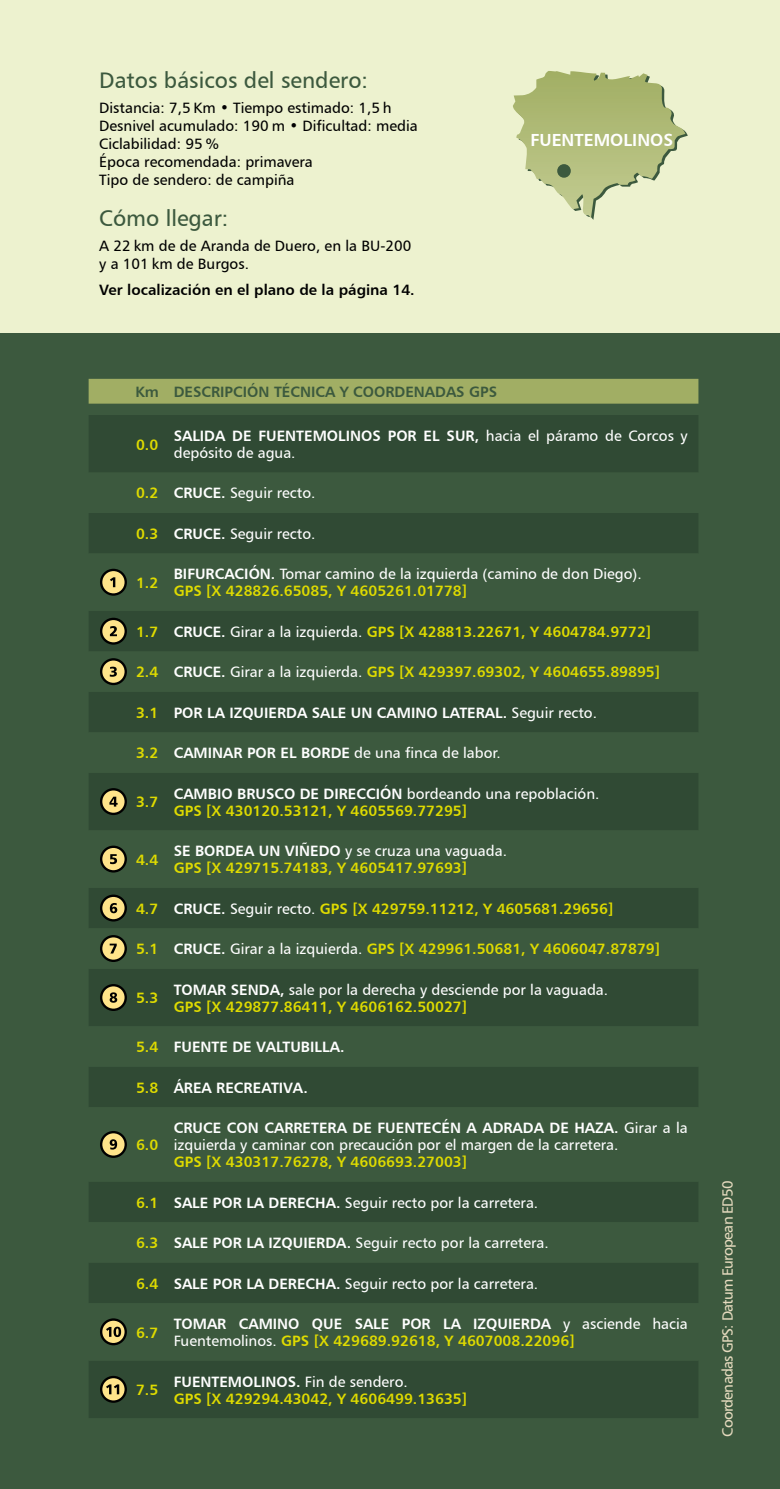
<style>
.page{position:relative;width:780px;height:1489px;background:#fff}
.page>*{position:absolute;margin:0;border:0;box-sizing:border-box;transform-origin:0 0}
.t1{font:22.5px "Humanist 777 BT Roman B";color:#3c593e}
.t2{font:17.5px "Humanist 777 BT Bold B";color:#fff}
.t3{font:15px/17px "Humanist 777 BT Bold B";color:#dfdb00}
.t4{font:15px "Humanist 777 BT Roman B";color:#fff}
.t5{font:15px "Humanist 777 BT Bold B";color:#fff}
.t6{font:15px/18px "Humanist 777 BT Roman B";color:#000}
.t7{font:15px "Humanist 777 BT Bold B";color:#000}
.t8{font:15px "Humanist 777 BT Bold B";color:#3c593e}
.t9{font:15px "Humanist 777 BT Roman B";letter-spacing:-.05em;color:#e5dabe}
.s1{font-family:"Humanist 777 BT Bold B"}
.s2{color:#dfdb00}
.s3{color:#fff}
.s4{font-family:"Humanist 777 BT Roman B";color:#fff}
.s5{font-family:"Humanist 777 BT Roman B"}
.s6{font-family:"Humanist 777 BT Bold B";color:#dfdb00}
</style>
<div class="page">
<div style="left:0;top:0;width:780px;height:1488px;background:#edf2cf"></div>
<div style="left:0;top:333px;width:780px;height:1155px;background:#3c593e"></div>
<svg style="left:513px;top:71px;width:174px;height:149px"></svg>
<div style="left:557px;top:164px;width:13px;height:14px;background:#3c593e;border-radius:50%"></div>
<div style="left:89px;top:379px;width:609px;height:24px;background:#a1ae64"></div>
<div style="left:89px;top:415px;width:609px;height:1002px;background:#304a34"></div>
<svg style="left:89px;top:472px;width:609px;height:888px"></svg>
<svg style="left:100px;top:568px;width:27px;height:27px"></svg>
<div style="left:102px;top:571px;width:22px;height:22px;background:#ffe48a;border-radius:50%"></div>
<svg style="left:110px;top:577px;width:5px;height:10px"></svg>
<svg style="left:100px;top:617px;width:27px;height:27px"></svg>
<div style="left:102px;top:620px;width:22px;height:22px;background:#ffe48a;border-radius:50%"></div>
<svg style="left:110px;top:626px;width:7px;height:10px"></svg>
<svg style="left:100px;top:658px;width:27px;height:27px"></svg>
<div style="left:102px;top:660px;width:22px;height:22px;background:#ffe48a;border-radius:50%"></div>
<svg style="left:110px;top:666px;width:7px;height:10px"></svg>
<svg style="left:100px;top:788px;width:27px;height:27px"></svg>
<div style="left:102px;top:790px;width:22px;height:22px;background:#ffe48a;border-radius:50%"></div>
<svg style="left:109px;top:796px;width:9px;height:10px"></svg>
<svg style="left:100px;top:845px;width:27px;height:27px"></svg>
<div style="left:102px;top:848px;width:22px;height:22px;background:#ffe48a;border-radius:50%"></div>
<svg style="left:110px;top:854px;width:7px;height:10px"></svg>
<svg style="left:100px;top:894px;width:27px;height:27px"></svg>
<div style="left:102px;top:896px;width:22px;height:23px;background:#ffe48a;border-radius:50%"></div>
<svg style="left:110px;top:903px;width:7px;height:10px"></svg>
<svg style="left:100px;top:935px;width:27px;height:26px"></svg>
<div style="left:102px;top:937px;width:22px;height:22px;background:#ffe48a;border-radius:50%"></div>
<svg style="left:110px;top:943px;width:7px;height:10px"></svg>
<svg style="left:100px;top:984px;width:27px;height:26px"></svg>
<div style="left:102px;top:986px;width:22px;height:22px;background:#ffe48a;border-radius:50%"></div>
<svg style="left:110px;top:992px;width:7px;height:10px"></svg>
<svg style="left:100px;top:1130px;width:27px;height:27px"></svg>
<div style="left:102px;top:1133px;width:22px;height:22px;background:#ffe48a;border-radius:50%"></div>
<svg style="left:110px;top:1139px;width:7px;height:10px"></svg>
<svg style="left:100px;top:1318px;width:27px;height:27px"></svg>
<svg style="left:102px;top:1320px;width:22px;height:22px"></svg>
<svg style="left:106px;top:1326px;width:15px;height:10px"></svg>
<svg style="left:100px;top:1375px;width:27px;height:27px"></svg>
<svg style="left:102px;top:1377px;width:22px;height:23px"></svg>
<svg style="left:106px;top:1384px;width:13px;height:10px"></svg>
<h1 class="t1" style="left:99px;top:66px;width:270px">Datos básicos del sendero:</h1>
<p class="t6" style="left:99px;top:99px;width:320px">Distancia: 7,5 Km • Tiempo estimado: 1,5 h<br>Desnivel acumulado: 190 m • Dificultad: media<br>Ciclabilidad: 95 %<br>Época recomendada: primavera<br>Tipo de sendero: de campiña</p>
<h1 class="t1" style="left:99px;top:204px;width:131px">Cómo llegar:</h1>
<p class="t6" style="left:99px;top:237px;width:313px">A 22 km de de Aranda de Duero, en la BU-200 y a 101 km de Burgos.</p>
<p class="t7" style="left:99px;top:280px;width:317px">VER LOCALIZACIÓN EN EL PLANO DE LA PÁGINA 14.</p>
<p class="t2" style="left:530px;top:129px;width:34px">FUENTEMOLINO</p>
<p class="t2" style="left:663px;top:129px;width:11px">S</p>
<p class="t8" style="left:135px;top:382px;width:354px">KM DESCRIPCIÓN TÉCNICA Y COORDENADAS GPS</p>
<p class="t5" style="left:174px;top:426px;width:283px">SALIDA DE FU ENTEMOLINOS POR EL SUR</p>
<p class="t4" style="left:474px;top:426px;width:214px"><span class="s1">,</span> hacia el páramo de Corcos y</p>
<p class="t4" style="left:174px;top:443px;width:123px">depósito de agua.</p>
<p class="t5" style="left:136px;top:484px;width:58px"><span class="s2">0.2</span> CRUC</p>
<p class="t4" style="left:213px;top:484px;width:104px"><span class="s1">E.</span> Seguir recto.</p>
<p class="t5" style="left:136px;top:524px;width:58px"><span class="s2">0.3</span> CRUC</p>
<p class="t4" style="left:213px;top:524px;width:104px"><span class="s1">E.</span> Seguir recto.</p>
<p class="t3" style="left:136px;top:574px;width:24px">1.2</p>
<p class="t3" style="left:136px;top:435px;width:24px">0.0</p>
<p class="t5" style="left:174px;top:564px;width:32px">BIFURC</p>
<p class="t4" style="left:224px;top:565px;width:419px"><span class="s1">ACIÓN.</span> Tomar camino de la izquierda (camino de don Diego).</p>
<p class="t3" style="left:174px;top:582px;width:295px">GPS [X 428826.65085, Y 4605261.01778]</p>
<p class="t5" style="left:136px;top:622px;width:58px"><span class="s2">1.7</span> CRUC</p>
<p class="t3" style="left:213px;top:622px;width:440px"><span class="s3">E.</span> <span class="s4">Girar a la izquierda.</span> GPS [X 428813.22671, Y 4604784.9772]</p>
<p class="t5" style="left:136px;top:662px;width:58px"><span class="s2">2.4</span> CRUC</p>
<p class="t3" style="left:213px;top:663px;width:449px"><span class="s3">E.</span> <span class="s4">Girar a la izquierda.</span> GPS [X 429397.69302, Y 4604655.89895]</p>
<p class="t5" style="left:136px;top:703px;width:462px"><span class="s2">3.1</span> POR LA IZQUIERDA SALE UN CAMINO LATERAL. <span class="s5">Seguir recto.</span></p>
<p class="t4" style="left:136px;top:743px;width:366px"><span class="s6">3.2</span> <span class="s1">CAMINAR POR EL BORDE</span> de una finca de labor.</p>
<p class="t3" style="left:136px;top:793px;width:24px">3.7</p>
<p class="t5" style="left:174px;top:784px;width:74px">CAMBIO BRUSC</p>
<p class="t4" style="left:284px;top:784px;width:317px"><span class="s1">O DE DIRECCIÓN</span> bordeando una repoblación.</p>
<p class="t3" style="left:174px;top:801px;width:295px">GPS [X 430120.53121, Y 4605569.77295]</p>
<p class="t3" style="left:136px;top:850px;width:24px">4.4</p>
<p class="t4" style="left:174px;top:841px;width:335px"><span class="s1">SE BORDEA UN VIÑEDO</span> y se cruza una vaguada.</p>
<p class="t3" style="left:174px;top:859px;width:295px">GPS [X 429715.74183, Y 4605417.97693]</p>
<p class="t5" style="left:136px;top:899px;width:58px"><span class="s2">4.7</span> CRUC</p>
<p class="t3" style="left:213px;top:899px;width:402px"><span class="s3">E.</span> <span class="s4">Seguir recto.</span> GPS [X 429759.11212, Y 4605681.29656]</p>
<p class="t5" style="left:136px;top:939px;width:58px"><span class="s2">5.1</span> CRUC</p>
<p class="t3" style="left:213px;top:940px;width:449px"><span class="s3">E.</span> <span class="s4">Girar a la izquierda.</span> GPS [X 429961.50681, Y 4606047.87879]</p>
<p class="t3" style="left:136px;top:989px;width:24px">5.3</p>
<p class="t4" style="left:174px;top:980px;width:436px"><span class="s1">TOMAR SENDA,</span> sale por la derecha y desciende por la vaguada.</p>
<p class="t3" style="left:174px;top:997px;width:295px">GPS [X 429877.86411, Y 4606162.50027]</p>
<p class="t5" style="left:136px;top:1037px;width:210px"><span class="s2">5.4</span> FU ENTE DE VALTUB ILLA.</p>
<p class="t5" style="left:136px;top:1077px;width:173px"><span class="s2">5.8</span> ÁREA RECREATIVA.</p>
<p class="t5" style="left:174px;top:1118px;width:20px">CRUC</p>
<p class="t5" style="left:213px;top:1118px;width:476px">E CON CARRETERA DE FU ENTECÉN A ADRADA DE HAZA. <span class="s5">Girar a la</span></p>
<p class="t4" style="left:174px;top:1135px;width:446px">izquierda y caminar con precaución por el margen de la carretera.</p>
<p class="t3" style="left:174px;top:1152px;width:295px">GPS [X 430317.76278, Y 4606693.27003]</p>
<p class="t4" style="left:136px;top:1192px;width:404px"><span class="s6">6.1</span> <span class="s1">SALE POR LA DERECHA.</span> Seguir recto por la carretera.</p>
<p class="t4" style="left:136px;top:1233px;width:414px"><span class="s6">6.3</span> <span class="s1">SALE POR LA IZQUIERDA.</span> Seguir recto por la carretera.</p>
<p class="t4" style="left:136px;top:1273px;width:404px"><span class="s6">6.4</span> <span class="s1">SALE POR LA DERECHA.</span> Seguir recto por la carretera.</p>
<p class="t3" style="left:136px;top:1323px;width:24px">6.7</p>
<p class="t3" style="left:174px;top:1314px;width:515px"><span class="s3">TOMAR CAMINO QUE SALE POR LA IZQUIERDA</span> <span class="s4">y asciende hacia<br>Fuentemolinos.</span> GPS [X 429689.92618, Y 4607008.22096]</p>
<p class="t3" style="left:136px;top:1380px;width:24px">7.5</p>
<p class="t3" style="left:174px;top:1372px;width:295px"><span class="s3">FU ENTEMOLINOS.</span> <span class="s4">Fin de sendero.<br></span>GPS [X 429294.43042, Y 4606499.13635]</p>
<p class="t3" style="left:136px;top:1135px;width:24px">6.0</p>
<p class="t9" style="left:718px;top:1436px;width:258px;rotate:-90deg">Coordenadas GPS: Datum European ED50</p>
</div>
